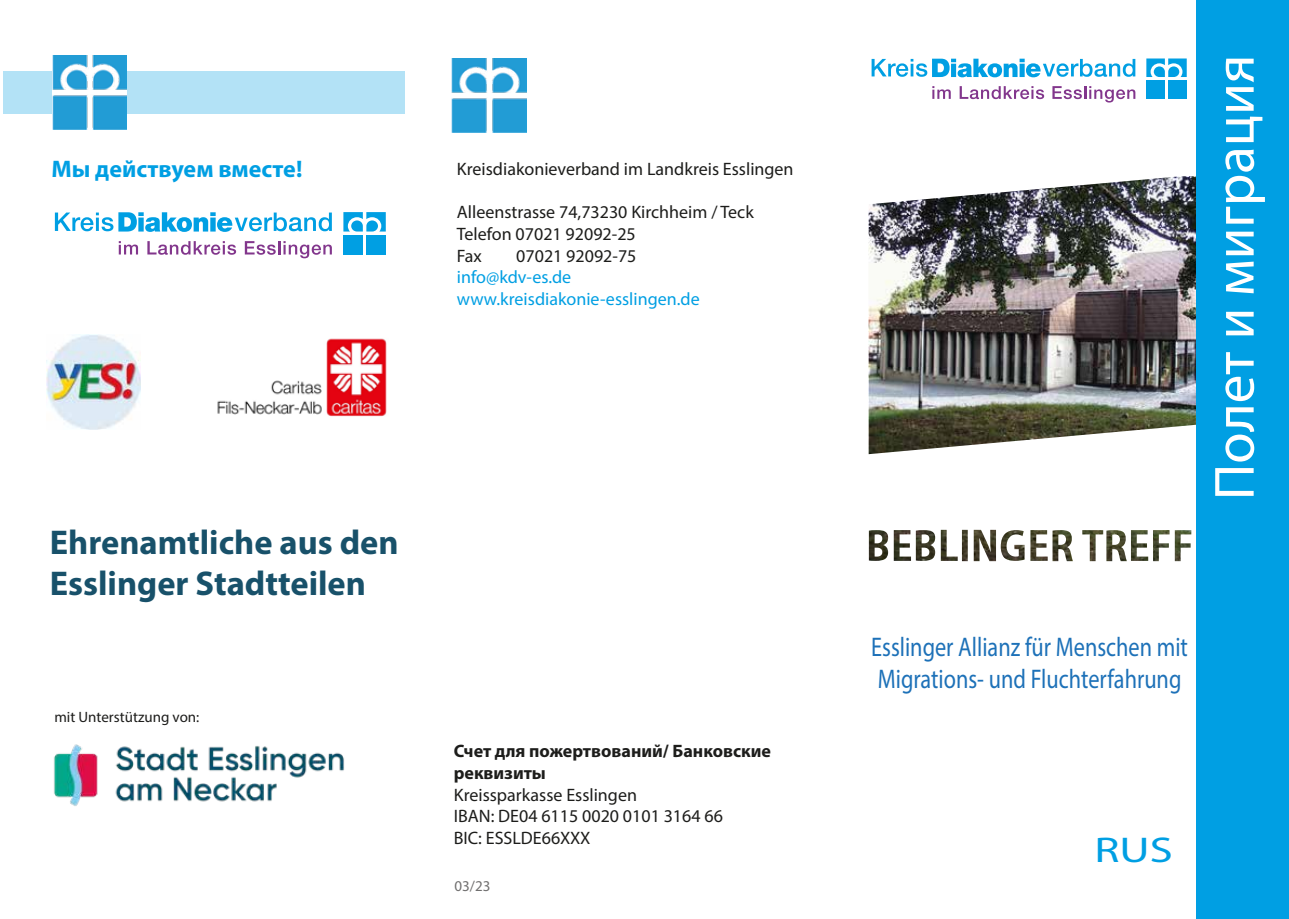
<style>
.page{position:relative;width:1289px;height:919px;background:#fff}
.page>*{position:absolute;margin:0;border:0;box-sizing:border-box;transform-origin:0 0}
.t1{font:57px "Myriad Pro";color:#fff}
.t2{font:37.5px "Myriad Pro";color:#fff}
.t3{font:35.85px "Myriad Pro";color:#009fe3;scale:1.3 1}
.t4{font:700 34.5px/41.2px "Myriad Pro";color:#18516a}
.t5{font:27px/32.4px "Myriad Pro";color:#1d71b8;scale:.83 1}
.t6{font:700 24px "Myriad Pro";color:#009fe3}
.t7{font:18px/21.6px "Myriad Pro";color:#1d1d1b}
.t8{font:18px/21.6px "Myriad Pro";color:#009fe3}
.t9{font:700 18px/21.6px "Myriad Pro";color:#1d1d1b}
.t10{font:15px "Myriad Pro";color:#1d1d1b}
.t11{font:15px "Myriad Pro";color:#706f6f}
</style>
<div class="page">
<img style="left:868px;top:176px;width:328px;height:278px">
<svg style="left:1146px;top:58px;width:40px;height:19px"></svg>
<div style="left:1146px;top:80px;width:18px;height:19px;background:#009fe3"></div>
<div style="left:1168px;top:80px;width:18px;height:19px;background:#009fe3"></div>
<svg style="left:932px;top:86px;width:18px;height:13px"></svg>
<svg style="left:959px;top:86px;width:85px;height:13px"></svg>
<svg style="left:1052px;top:86px;width:83px;height:16px"></svg>
<svg style="left:871px;top:59px;width:264px;height:18px"></svg>
<div style="left:3px;top:71px;width:401px;height:43px;background:#b3e2f6"></div>
<img style="left:451px;top:58px;width:75px;height:74px">
<img style="left:52px;top:55px;width:75px;height:75px">
<div style="left:1196px;top:0;width:92px;height:918px;background:#009fe3"></div>
<img style="left:217px;top:338px;width:170px;height:79px">
<img style="left:46px;top:334px;width:94px;height:96px">
<img style="left:54px;top:744px;width:290px;height:62px">
<img style="left:868px;top:530px;width:323px;height:31px">
<svg style="left:343px;top:212px;width:43px;height:19px"></svg>
<div style="left:343px;top:235px;width:20px;height:19px;background:#009fe3"></div>
<div style="left:366px;top:235px;width:20px;height:19px;background:#009fe3"></div>
<svg style="left:119px;top:241px;width:19px;height:13px"></svg>
<svg style="left:147px;top:241px;width:89px;height:14px"></svg>
<svg style="left:245px;top:241px;width:87px;height:17px"></svg>
<svg style="left:55px;top:212px;width:277px;height:20px"></svg>
<h3 class="t6" style="left:51px;top:153px;width:252px">Мы действуем вместе!</h3>
<p class="t7" style="left:457px;top:158px;width:338px">Kreisdiakonieverband im Landkreis Esslingen</p>
<p class="t7" style="left:457px;top:201px;width:298px">Alleenstrasse 74,73230 Kirchheim / Teck<br>Telefon 07021 92092-25<br>Fax</p>
<p class="t7" style="left:516px;top:244px;width:122px">07021 92092-75</p>
<p class="t8" style="left:457px;top:266px;width:244px">info@kdv-es.de www.kreisdiakonie-esslingen.de</p>
<h3 class="t4" style="left:50px;top:520px;width:350px">Ehrenamtliche aus den<br>Esslinger Stadtteilen</h3>
<p class="t10" style="left:54px;top:707px;width:146px">mit Unterstützung von:</p>
<p class="t9" style="left:454px;top:739px;width:319px">Счет для пожертвований/ Банковские реквизиты</p>
<p class="t7" style="left:454px;top:783px;width:271px">Kreissparkasse Esslingen<br>IBAN: DE04 6115 0020 0101 3164 66<br>BIC: ESSLDE66XXX</p>
<p class="t11" style="left:454px;top:876px;width:37px">03/23</p>
<h2 class="t2" style="left:1209px;top:371px;width:330px;rotate:-90deg">Flucht und Migration</h2>
<h1 class="t1" style="left:1199px;top:500px;width:447px;rotate:-90deg">Полет и миграция</h1>
<h3 class="t5" style="left:871px;top:630px;width:383px">Esslinger Allianz für Menschen mit<br>Migrations- und Fluchterfahrung</h3>
<h3 class="t3" style="left:1094px;top:827px;width:62px">RUS</h3>
</div>
